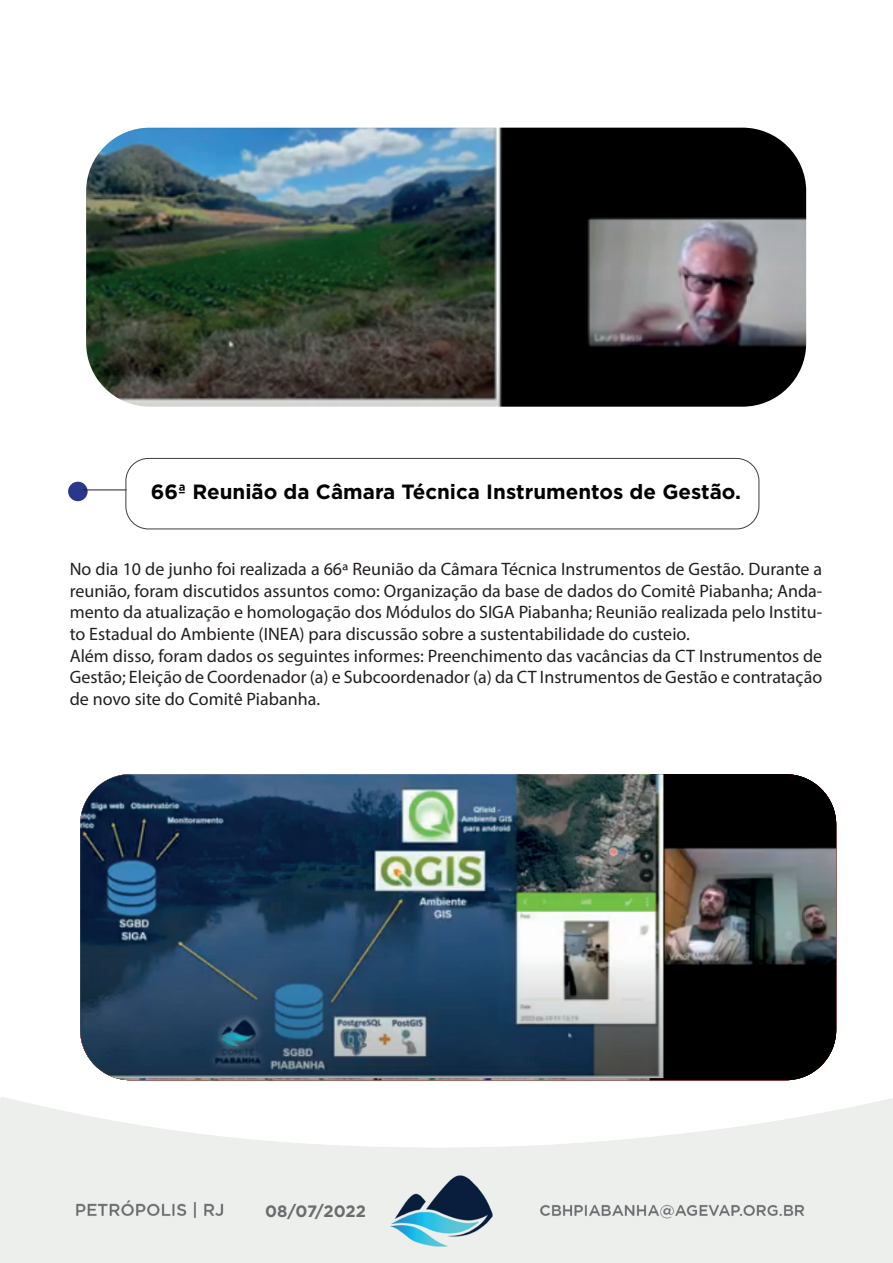
<style>
.page{position:relative;width:893px;height:1263px;background:#fff}
.page>*{position:absolute;margin:0;border:0;box-sizing:border-box;transform-origin:0 0}
.t1{font:700 20.55px "Gotham";color:#000001}
.t2{font:18px/21.6px "Myriad Pro";color:#231f20}
.t3{font:700 16.5px "Gotham";color:#696d6e}
</style>
<div class="page">
<img style="left:86px;top:128px;width:720px;height:279px">
<img style="left:80px;top:774px;width:756px;height:239px">
<img style="left:0;top:1013px;width:892px;height:250px">
<div style="left:68px;top:482px;width:20px;height:19px;background:#2a378c;border-radius:50%"></div>
<hr style="left:83px;top:490px;width:44px;height:1px;background:#231f20">
<div style="left:126px;top:458px;width:633px;height:71px;border:1px solid #3e3e3f;border-radius:23px"></div>
<p class="t1" style="left:151px;top:478px;width:592px">66ª Reunião da Câmara Técnica Instrumentos de Gestão.</p>
<p class="t2" style="left:70px;top:558px;width:754px">No dia 10 de junho foi realizada a 66ª Reunião da Câmara Técnica Instrumentos de Gestão. Durante a reunião, foram discutidos assuntos como: Organização da base de dados do Comitê Piabanha; Anda&shy;mento da atualização e homologação dos Módulos do SIGA Piabanha; Reunião realizada pelo Institu&shy;to Estadual do Ambiente (INEA) para discussão sobre a sustentabilidade do custeio.<br>Além disso, foram dados os seguintes informes: Preenchimento das vacâncias da CT Instrumentos de Gestão; Eleição de Coordenador (a) e Subcoordenador (a) da CT Instrumentos de Gestão e contratação de novo site do Comitê Piabanha.</p>
<p class="t3" style="left:265px;top:1200px;width:102px">08/07/2022</p>
</div>
